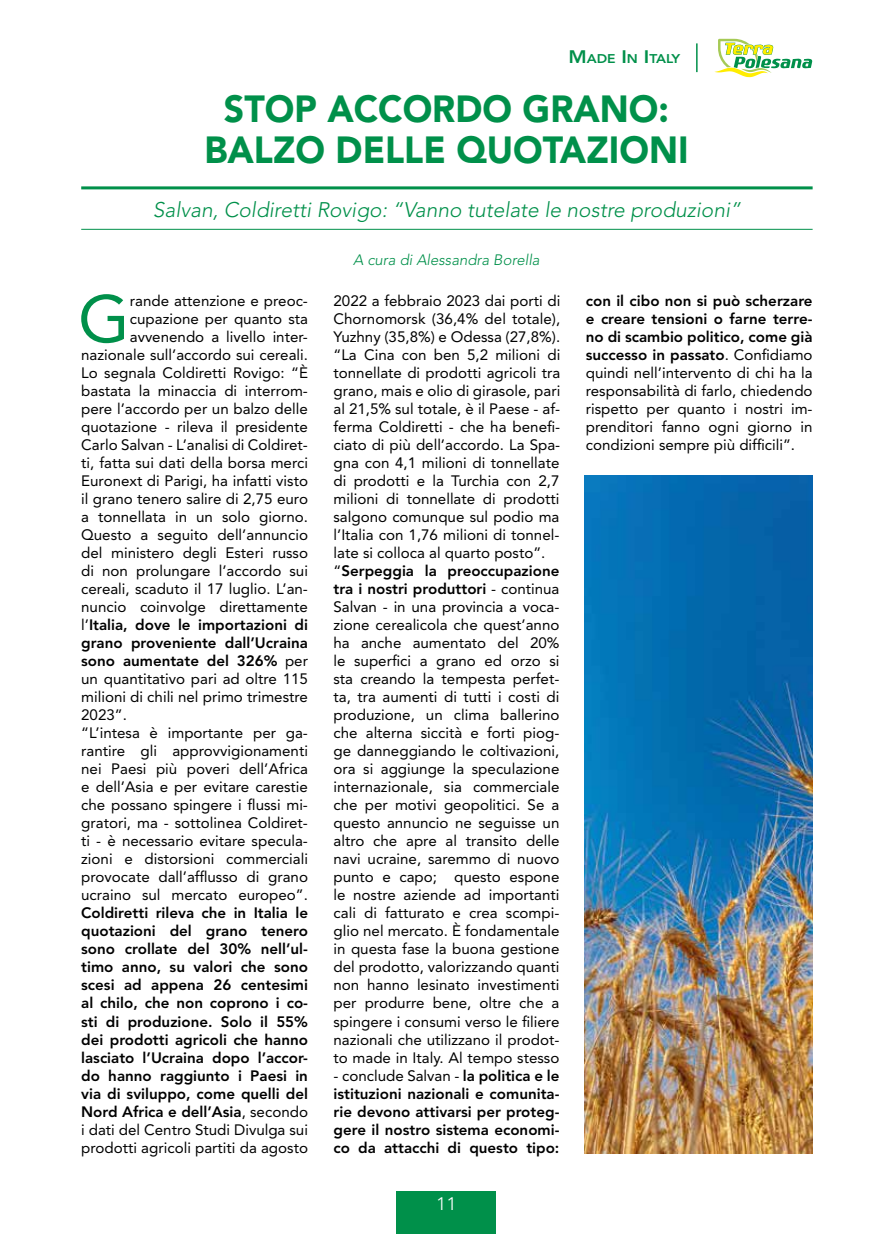
<style>
.page{position:relative;width:893px;height:1234px;background:#fff}
.page>*{position:absolute;margin:0;border:0;box-sizing:border-box;transform-origin:0 0}
.t1{font:65.85px "Avenir LT Std";color:#00904a}
.t2{font:900 37.5px/40.5px "Avenir LT Std";color:#00904a;text-align:center;scale:.95 1}
.t3{font:italic 300 21px "Avenir LT Std";color:#00904a}
.t4{font:300 18px "Avenir LT Std";color:#fff;scale:1.1 1}
.t5{font:15px/18px "Avenir LT Std";color:#000}
.t6{font:800 15px/18px "Avenir LT Std";color:#000;text-align:justify}
.t7{font:italic 300 15px "Avenir LT Std";color:#00904a}
.t8{font:800 12.6px "Avenir LT Std";color:#00904a;scale:1.1 1}
.s1{font-size:18px}
.s2{font-weight:400}
.s3{font-weight:800}
</style>
<div class="page">
<div style="left:397px;top:1191px;width:99px;height:42px;background:#00904a"></div>
<hr style="left:696px;top:43px;width:2px;height:29px;background:#00904a">
<svg style="left:714px;top:39px;width:99px;height:39px"></svg>
<hr style="left:81px;top:186px;width:732px;height:3px;background:#00904a">
<hr style="left:81px;top:229px;width:732px;height:1px;background:#00904a">
<img style="left:585px;top:476px;width:227px;height:676px">
<p class="t8" style="left:568px;top:51px;width:103px"><span class="s1">M</span>ADE <span class="s1">I</span>N <span class="s1">I</span>TALY</p>
<h2 class="t2" style="left:204px;top:88px;width:511px">STOP ACCORDO GRANO:<br>BALZO DELLE QUOTAZIONI</h2>
<h3 class="t3" style="left:153px;top:197px;width:590px">Salvan, Coldiretti Rovigo: “Vanno tutelate le nostre produzioni”</h3>
<p class="t7" style="left:353px;top:251px;width:188px">A cura di Alessandra Borella</p>
<h1 class="t1" style="left:78px;top:281px;width:53px">G</h1>
<p class="t5" style="left:130px;top:292px;width:180px">rande attenzione e preoc-</p>
<p class="t5" style="left:130px;top:310px;width:180px">cupazione per quanto sta</p>
<p class="t5" style="left:130px;top:328px;width:180px">avvenendo a livello inter-</p>
<p class="t5" style="left:81px;top:346px;width:228px">nazionale sull’accordo sui cereali.</p>
<p class="t5" style="left:81px;top:364px;width:228px">Lo segnala Coldiretti Rovigo: “È</p>
<p class="t5" style="left:81px;top:382px;width:228px">bastata la minaccia di interrom-</p>
<p class="t5" style="left:81px;top:400px;width:228px">pere l’accordo per un balzo delle</p>
<p class="t5" style="left:81px;top:418px;width:228px">quotazione - rileva il presidente</p>
<p class="t5" style="left:81px;top:436px;width:228px">Carlo Salvan - L’analisi di Coldiret-</p>
<p class="t5" style="left:81px;top:454px;width:228px">ti, fatta sui dati della borsa merci</p>
<p class="t5" style="left:81px;top:472px;width:228px">Euronext di Parigi, ha infatti visto</p>
<p class="t5" style="left:81px;top:490px;width:228px">il grano tenero salire di 2,75 euro</p>
<p class="t5" style="left:81px;top:508px;width:228px">a tonnellata in un solo giorno.</p>
<p class="t5" style="left:81px;top:526px;width:228px">Questo a seguito dell’annuncio</p>
<p class="t5" style="left:81px;top:544px;width:228px">del ministero degli Esteri russo</p>
<p class="t5" style="left:81px;top:562px;width:228px">di non prolungare l’accordo sui</p>
<p class="t5" style="left:81px;top:580px;width:228px">cereali, scaduto il 17 luglio. L’an-</p>
<p class="t5" style="left:81px;top:598px;width:228px">nuncio coinvolge direttamente</p>
<p class="t6" style="left:81px;top:616px;width:228px"><span class="s2">l’</span>Italia, dove le importazioni di</p>
<p class="t6" style="left:81px;top:634px;width:228px">grano proveniente dall’Ucraina</p>
<p class="t6" style="left:81px;top:652px;width:228px">sono aumentate del 326% <span class="s2">per</span></p>
<p class="t5" style="left:81px;top:670px;width:228px">un quantitativo pari ad oltre 115</p>
<p class="t5" style="left:81px;top:688px;width:228px">milioni di chili nel primo trimestre</p>
<p class="t5" style="left:81px;top:706px;width:47px">2023”.</p>
<p class="t5" style="left:81px;top:724px;width:228px">“L’intesa è importante per ga-</p>
<p class="t5" style="left:81px;top:742px;width:228px">rantire gli approvvigionamenti</p>
<p class="t5" style="left:81px;top:760px;width:228px">nei Paesi più poveri dell’Africa</p>
<p class="t5" style="left:81px;top:778px;width:228px">e dell’Asia e per evitare carestie</p>
<p class="t5" style="left:81px;top:796px;width:228px">che possano spingere i flussi mi-</p>
<p class="t5" style="left:81px;top:814px;width:228px">gratori, ma - sottolinea Coldiret-</p>
<p class="t5" style="left:81px;top:832px;width:228px">ti - è necessario evitare specula-</p>
<p class="t5" style="left:81px;top:850px;width:228px">zioni e distorsioni commerciali</p>
<p class="t5" style="left:81px;top:868px;width:228px">provocate dall’afflusso di grano</p>
<p class="t5" style="left:81px;top:886px;width:228px">ucraino sul mercato europeo”.</p>
<p class="t6" style="left:81px;top:904px;width:228px">Coldiretti rileva che in Italia le quotazioni del grano tenero sono crollate del 30% nell’ul&shy;timo anno, su valori che sono scesi ad appena 26 centesimi al chilo, che non coprono i co&shy;sti di produzione. Solo il 55% dei prodotti agricoli che hanno lasciato l’Ucraina dopo l’accor&shy;do hanno raggiunto i Paesi in via di sviluppo, come quelli del Nord Africa e dell’Asia<span class="s2">, secondo i dati del Centro Studi Divulga sui prodotti agricoli partiti da agosto</span></p>
<p class="t5" style="left:333px;top:292px;width:228px">2022 a febbraio 2023 dai porti di<br>Chornomorsk (36,4% del totale),<br>Yuzhny (35,8%) e Odessa (27,8%). “La Cina con ben 5,2 milioni di tonnellate di prodotti agricoli tra grano, mais e olio di girasole, pari al 21,5% sul totale, è il Paese - af&shy;ferma Coldiretti - che ha benefi&shy;ciato di più dell’accordo. La Spa&shy;gna con 4,1 milioni di tonnellate di prodotti e la Turchia con 2,7 milioni di tonnellate di prodotti salgono comunque sul podio ma l’Italia con 1,76 milioni di tonnel&shy;late si colloca al quarto posto”. “<span class="s3">Serpeggia la preoccupazione tra i nostri produttori</span> - continua<br>Salvan - in una provincia a voca&shy;zione cerealicola che quest’anno ha anche aumentato del 20% le superfici a grano ed orzo si sta creando la tempesta perfet&shy;ta, tra aumenti di tutti i costi di produzione, un clima ballerino che alterna siccità e forti piog&shy;ge danneggiando le coltivazioni, ora si aggiunge la speculazione internazionale, sia commerciale che per motivi geopolitici. Se a questo annuncio ne seguisse un altro che apre al transito delle navi ucraine, saremmo di nuovo punto e capo; questo espone le nostre aziende ad importanti cali di fatturato e crea scompi&shy;glio nel mercato. È fondamentale in questa fase la buona gestione del prodotto, valorizzando quanti non hanno lesinato investimenti per produrre bene, oltre che a spingere i consumi verso le filiere nazionali che utilizzano il prodot&shy;to made in Italy. Al tempo stesso</p>
<p class="t6" style="left:334px;top:1066px;width:227px"><span class="s2">- conclude Salvan -</span> la politica e le istituzioni nazionali e comunita&shy;rie devono attivarsi per proteg&shy;gere il nostro sistema economi&shy;co da attacchi di questo tipo:</p>
<p class="t4" style="left:436px;top:1193px;width:20px">11</p>
<p class="t5" style="left:586px;top:292px;width:228px;text-align:justify"><span class="s3">con il cibo non si può scherzare e creare tensioni o farne terre&shy;no di scambio politico, come già successo in passato</span>. Confidiamo quindi nell’intervento di chi ha la responsabilità di farlo, chiedendo rispetto per quanto i nostri im&shy;prenditori fanno ogni giorno in condizioni sempre più difficili”.</p>
</div>
